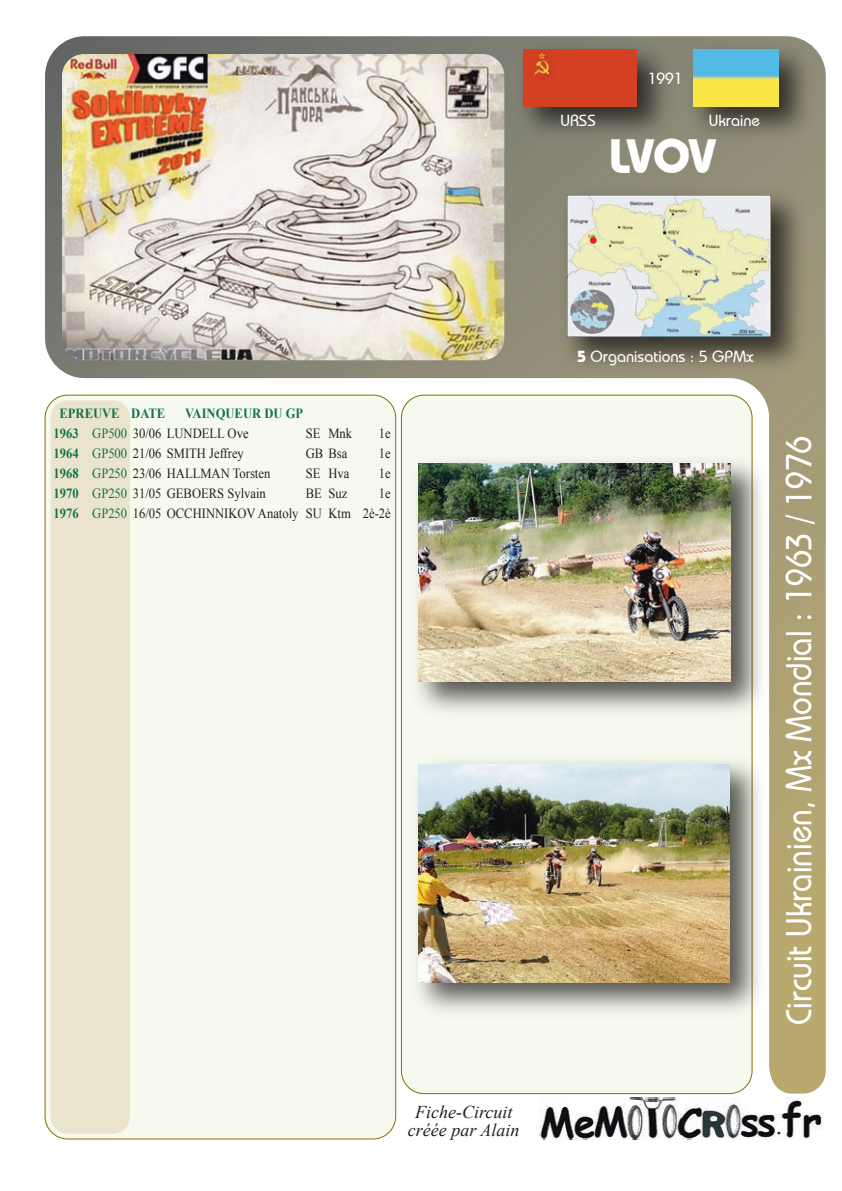
<style>
.page{position:relative;width:842px;height:1191px;background:#fff}
.page>*{position:absolute;margin:0;border:0;box-sizing:border-box;transform-origin:0 0}
.t1{font:700 48px "Bauhaus IT Cby BT";color:#fff}
.t2{font:500 36px "Bauhaus IT Cby BT";color:#fff;scale:.9 1}
.t3{font:italic 18px/18px "Times New Roman";color:#231f20;text-align:center}
.t4{font:500 16px "Bauhaus IT Cby BT";color:#fff}
.t5{font:14px/20px "Times New Roman";color:#231f20;text-align:right;scale:.9 1}
.t6{font:700 14px "Times New Roman";color:#107546;scale:.9 1}
.s1{font-weight:700;color:#107546}
.s2{color:#107546}
.s3{font-weight:700}
</style>
<div class="page">
<img style="left:539px;top:1097px;width:283px;height:42px">
<svg style="left:44px;top:414px;width:353px;height:725px"></svg>
<img style="left:45px;top:36px;width:781px;height:1057px">
<img style="left:550px;top:179px;width:266px;height:204px">
<img style="left:567px;top:195px;width:203px;height:142px">
<div style="left:51px;top:400px;width:79px;height:733px;background:#ebe4cd"></div>
<div style="left:590px;top:237px;width:7px;height:7px;background:#ee1d23;border-radius:50%"></div>
<img style="left:682px;top:36px;width:141px;height:115px">
<img style="left:693px;top:50px;width:85px;height:56px">
<img style="left:506px;top:36px;width:176px;height:115px">
<div style="left:523px;top:50px;width:114px;height:56px;background:#d34022"></div>
<p class="t4" style="left:648px;top:69px;width:36px">1991</p>
<p class="t4" style="left:560px;top:111px;width:37px">URSS</p>
<p class="t4" style="left:709px;top:111px;width:53px">Ukraine</p>
<h1 class="t1" style="left:609px;top:127px;width:108px">LVOV</h1>
<p class="t6" style="left:59px;top:403px;width:119px">EPREUVE DATE</p>
<p class="t6" style="left:185px;top:403px;width:133px">VAINQUEUR DU GP</p>
<p class="t5" style="left:54px;top:423px;width:218px"><span class="s1">1963</span> <span class="s2">GP500</span> 30/06 LUNDELL Ove</p>
<p class="t5" style="left:306px;top:423px;width:53px">SE Mnk</p>
<p class="t5" style="left:379px;top:423px;width:15px">1e</p>
<p class="t5" style="left:54px;top:443px;width:213px"><span class="s1">1964</span> <span class="s2">GP500</span> 21/06 SMITH Jeffrey</p>
<p class="t5" style="left:306px;top:443px;width:48px">GB Bsa</p>
<p class="t5" style="left:379px;top:443px;width:15px">1e</p>
<p class="t5" style="left:54px;top:463px;width:242px"><span class="s1">1968</span> <span class="s2">GP250</span> 23/06 HALLMAN Torsten</p>
<p class="t5" style="left:306px;top:463px;width:50px">SE Hva</p>
<p class="t5" style="left:379px;top:463px;width:15px">1e</p>
<p class="t5" style="left:54px;top:483px;width:237px"><span class="s1">1970</span> <span class="s2">GP250</span> 31/05 GEBOERS Sylvain</p>
<p class="t5" style="left:306px;top:483px;width:48px">BE Suz</p>
<p class="t5" style="left:54px;top:483px;width:376px">1e<br><span class="s1">1976</span> <span class="s2">GP250</span> 16/05 OCCHINNIKOV Anatoly SU Ktm 2è-2è</p>
<p class="t3" style="left:408px;top:1102px;width:113px">Fiche-Circuit créée par Alain</p>
<p class="t4" style="left:577px;top:347px;width:178px"><span class="s3">5</span> Organisations : 5 GPMx</p>
<h2 class="t2" style="left:777px;top:1024px;width:655px;rotate:-90deg">Circuit Ukrainien, Mx Mondial : 1963 / 1976</h2>
</div>
